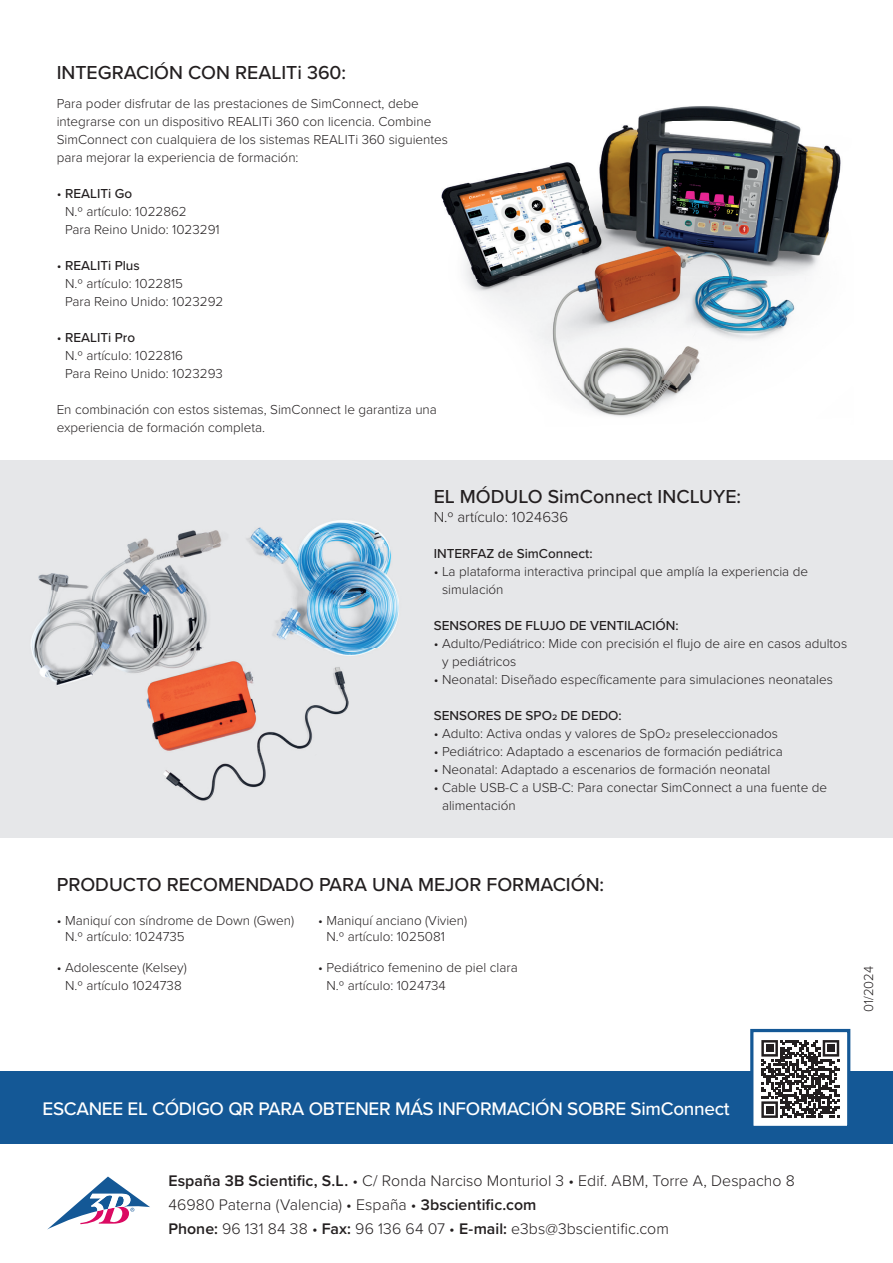
<style>
.page{position:relative;width:893px;height:1263px;background:#fff}
.page>*{position:absolute;margin:0;border:0;box-sizing:border-box;transform-origin:0 0}
.t1{font:500 19.5px "Proxima Nova";color:#231f20}
.t2{font:500 18.9px "Proxima Nova";letter-spacing:-.015em;color:#fff}
.t3{font:300 15.9px/24px "Proxima Nova";color:#231f20}
.t4{font:300 15px "Proxima Nova";color:#231f20}
.t5{font:300 13.5px/18px "Proxima Nova";color:#231f20}
.t6{font:500 13.5px "Proxima Nova";color:#231f20}
.s1{font-weight:500}
.s2{font-weight:600}
</style>
<div class="page">
<div style="left:0;top:460px;width:893px;height:378px;background:#e6e7e9"></div>
<div style="left:0;top:1071px;width:893px;height:73px;background:#145896"></div>
<img style="left:31px;top:520px;width:368px;height:281px">
<img style="left:441px;top:106px;width:400px;height:311px">
<div style="left:752px;top:1030px;width:97px;height:97px;background:#fff"></div>
<svg style="left:761px;top:1040px;width:78px;height:78px"></svg>
<div style="left:766px;top:1045px;width:7px;height:7px;background:#231f20"></div>
<div style="left:827px;top:1045px;width:7px;height:7px;background:#231f20"></div>
<div style="left:766px;top:1106px;width:7px;height:7px;background:#231f20"></div>
<div style="left:750px;top:1029px;width:100px;height:100px;border:3px solid #145896"></div>
<svg style="left:48px;top:1176px;width:102px;height:53px"></svg>
<h1 class="t1" style="left:57px;top:58px;width:291px">INTEGRACIÓN CON REALITi 360:</h1>
<p class="t5" style="left:57px;top:94px;width:393px">Para poder disfrutar de las prestaciones de SimConnect, debe integrarse con un dispositivo REALITi 360 con licencia. Combine SimConnect con cualquiera de los sistemas REALITi 360 siguientes para mejorar la experiencia de formación:</p>
<p class="t5" style="left:65px;top:184px;width:156px;text-indent:-8px">• <span class="s1">REALITi Go<br></span>N.º artículo: 1022862<br>Para Reino Unido: 1023291</p>
<p class="t5" style="left:65px;top:256px;width:160px;text-indent:-8px">• <span class="s1">REALITi Plus<br></span>N.º artículo: 1022815<br>Para Reino Unido: 1023292</p>
<p class="t5" style="left:65px;top:328px;width:159px;text-indent:-8px">• <span class="s1">REALITi Pro<br></span>N.º artículo: 1022816<br>Para Reino Unido: 1023293</p>
<p class="t5" style="left:57px;top:400px;width:382px">En combinación con estos sistemas, SimConnect le garantiza una experiencia de formación completa.</p>
<h1 class="t1" style="left:434px;top:482px;width:309px">EL MÓDULO SimConnect INCLUYE:</h1>
<p class="t4" style="left:434px;top:506px;width:136px">N.º artículo: 1024636</p>
<p class="t6" style="left:434px;top:543px;width:160px">INTERFAZ de SimConnect:</p>
<p class="t5" style="left:442px;top:562px;width:368px;text-indent:-8px">• La plataforma interactiva principal que amplía la experiencia de simulación</p>
<p class="t6" style="left:434px;top:615px;width:246px">SENSORES DE FLUJO DE VENTILACIÓN:</p>
<p class="t5" style="left:442px;top:634px;width:407px;text-indent:-8px">• Adulto/Pediátrico: Mide con precisión el flujo de aire en casos adultos y pediátricos</p>
<p class="t5" style="left:434px;top:670px;width:401px">• Neonatal: Diseñado específicamente para simulaciones neonatales</p>
<p class="t6" style="left:434px;top:705px;width:190px">SENSORES DE SPO2 DE DEDO:</p>
<p class="t5" style="left:434px;top:724px;width:346px">• Adulto: Activa ondas y valores de SpO2 preseleccionados</p>
<p class="t5" style="left:434px;top:742px;width:351px">• Pediátrico: Adaptado a escenarios de formación pediátrica</p>
<p class="t5" style="left:434px;top:760px;width:338px">• Neonatal: Adaptado a escenarios de formación neonatal</p>
<p class="t5" style="left:442px;top:778px;width:387px;text-indent:-8px">• Cable USB-C a USB-C: Para conectar SimConnect a una fuente de alimentación</p>
<h1 class="t1" style="left:57px;top:870px;width:549px">PRODUCTO RECOMENDADO PARA UNA MEJOR FORMACIÓN:</h1>
<p class="t5" style="left:65px;top:911px;width:231px;line-height:16.2px;text-indent:-8px">• Maniquí con síndrome de Down (Gwen)<br>N.º artículo: 1024735</p>
<p class="t5" style="left:57px;top:958px;width:132px;text-align:center">• Adolescente (Kelsey)<br>N.º artículo 1024738</p>
<p class="t5" style="left:327px;top:911px;width:142px;line-height:16.2px;text-indent:-8px">• Maniquí anciano (Vivien)<br>N.º artículo: 1025081</p>
<p class="t5" style="left:327px;top:958px;width:193px;text-indent:-8px">• Pediátrico femenino de piel clara<br>N.º artículo: 1024734</p>
<p class="t5" style="left:859px;top:1012px;width:47px;rotate:-90deg">01/2024</p>
<h2 class="t2" style="left:43px;top:1095px;width:689px">ESCANEE EL CÓDIGO QR PARA OBTENER MÁS INFORMACIÓN SOBRE SimConnect</h2>
<p class="t3" style="left:168px;top:1168px;width:628px"><span class="s2">España 3B Scientific, S.L.</span> • C/ Ronda Narciso Monturiol 3 • Edif. ABM, Torre A, Despacho 8<br>46980 Paterna (Valencia) • España • <span class="s2">3bscientific.com<br>Phone:</span> 96 131 84 38 • <span class="s2">Fax:</span> 96 136 64 07 • <span class="s2">E-mail:</span> e3bs@3bscientific.com</p>
</div>
